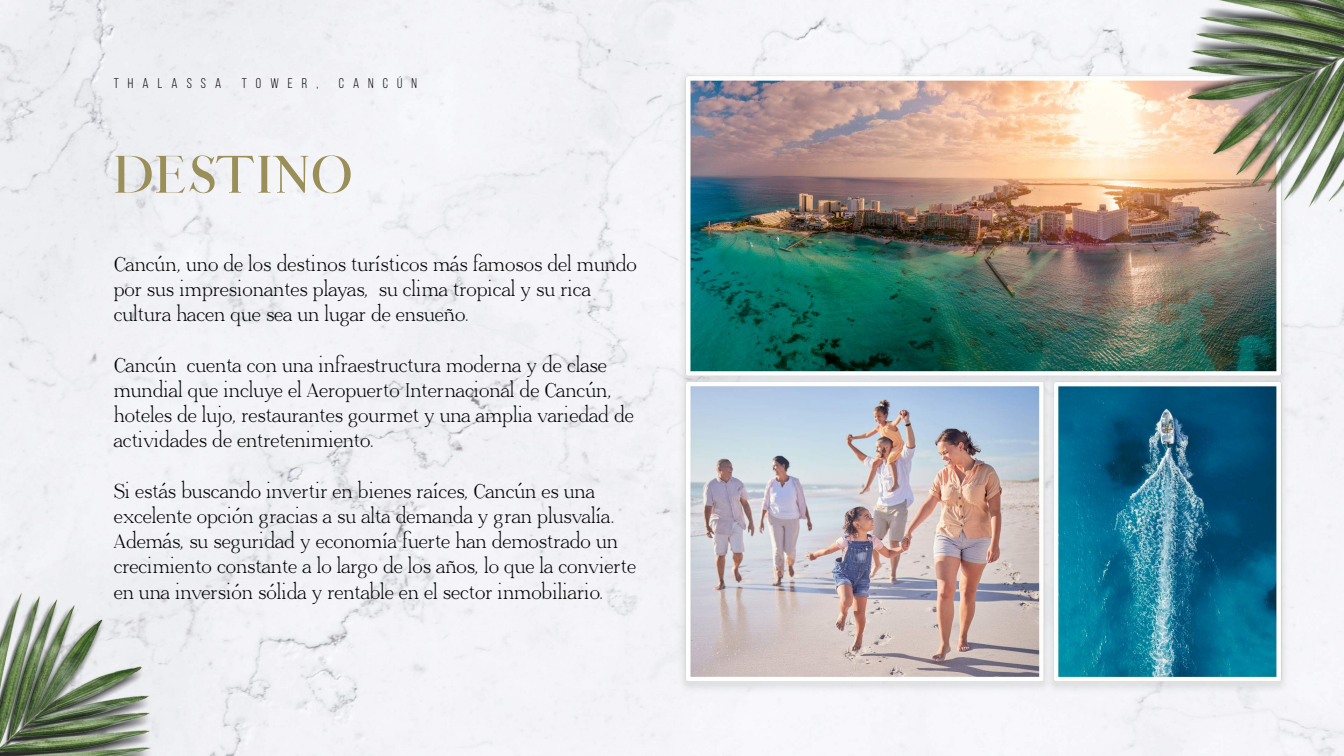
<style>
.page{position:relative;width:1344px;height:756px;background:#fff}
.page>*{position:absolute;margin:0;border:0;box-sizing:border-box;transform-origin:0 0}
.t1{font:52.85px "Coral Lovers";letter-spacing:.02em;color:#9a8f58}
.t2{font:21px/25.2px "Adega Serif";color:#020203}
.t3{font:14px "Bebas Neue";letter-spacing:.65em;color:#020203}
</style>
<div class="page">
<img style="left:0;top:0;width:1344px;height:756px">
<p class="t3" style="left:114px;top:75px;width:109px">THALASSA</p>
<p class="t3" style="left:242px;top:75px;width:78px">TOWER,</p>
<p class="t3" style="left:339px;top:75px;width:80px">CANCÚN</p>
<h1 class="t1" style="left:114px;top:141px;width:240px">DESTINO</h1>
<p class="t2" style="left:114px;top:251px;width:525px">Cancún, uno de los destinos turísticos más famosos del mundo por sus impresionantes playas, su clima tropical y su rica cultura hacen que sea un lugar de ensueño.</p>
<p class="t2" style="left:114px;top:352px;width:522px">Cancún cuenta con una infraestructura moderna y de clase mundial que incluye el Aeropuerto Internacional de Cancún, hoteles de lujo, restaurantes gourmet y una amplia variedad de actividades de entretenimiento.</p>
<p class="t2" style="left:114px;top:478px;width:524px">Si estás buscando invertir en bienes raíces, Cancún es una excelente opción gracias a su alta demanda y gran plusvalía.<br>Además, su seguridad y economía fuerte han demostrado un crecimiento constante a lo largo de los años, lo que la convierte en una inversión sólida y rentable en el sector inmobiliario.</p>
</div>
